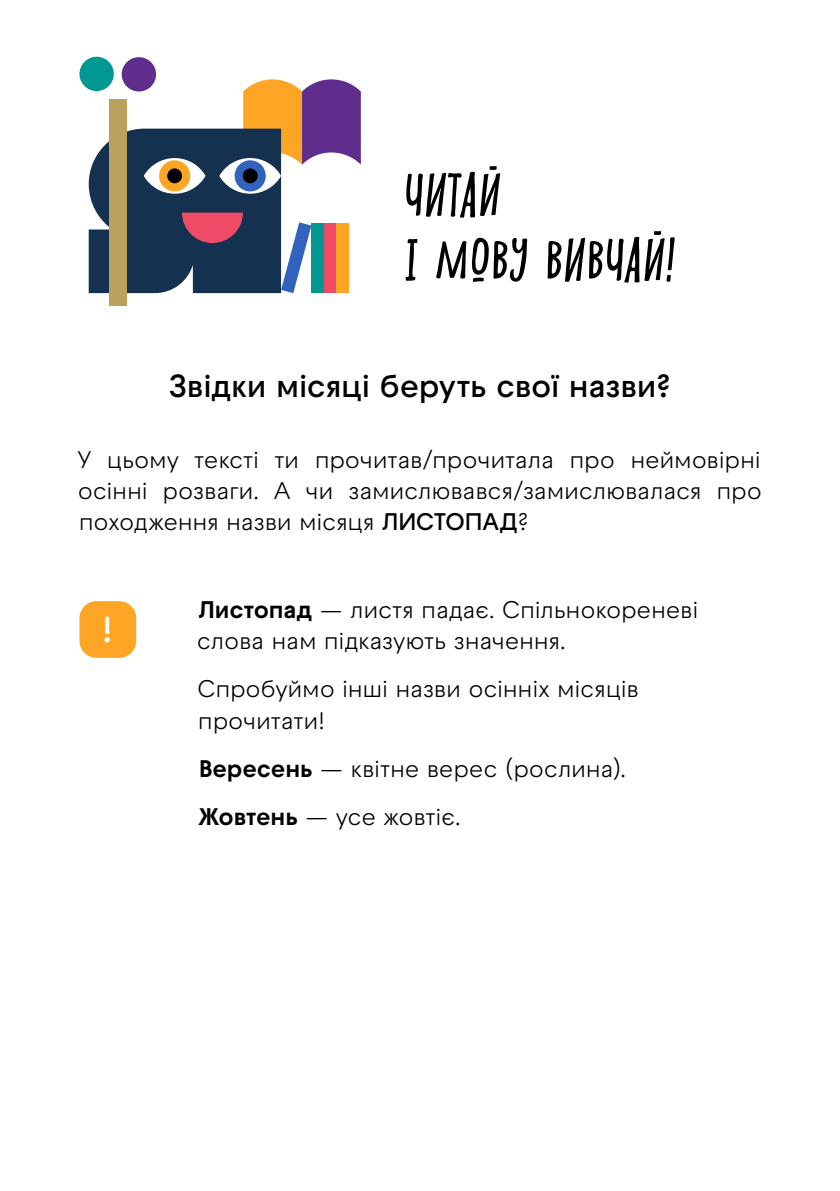
<style>
.page{position:relative;width:840px;height:1191px;background:#fff}
.page>*{position:absolute;margin:0;border:0;box-sizing:border-box;transform-origin:0 0}
.t1{font:italic 52px/65px "Shnobel";letter-spacing:-.02em;color:#000}
.t2{font:600 36px "Raptor V3 Premium";color:#fff}
.t3{font:600 32px "Raptor V3 Premium";letter-spacing:-.01em;color:#000}
.t4{font:24px/31.2px "Raptor V3 Premium";letter-spacing:-.015em;color:#000}
.s1{font-weight:600}
.s2{font-weight:700}
</style>
<div class="page">
<div style="left:109px;top:100px;width:17px;height:206px;background:#baa25d"></div>
<div style="left:79px;top:57px;width:35px;height:34px;background:#009891;border-radius:50%"></div>
<div style="left:122px;top:57px;width:34px;height:34px;background:#5f2d8c;border-radius:50%"></div>
<svg style="left:89px;top:79px;width:271px;height:214px"></svg>
<div style="left:336px;top:223px;width:13px;height:70px;background:#fda625"></div>
<div style="left:79px;top:601px;width:57px;height:57px;background:#fda625;border-radius:17px"></div>
<h1 class="t1" style="left:403px;top:162px;width:272px">ЧИТАЙ<br>І МОВУ ВИВЧАЙ!</h1>
<h3 class="t3" style="left:169px;top:362px;width:503px">Звідки місяці беруть свої назви?</h3>
<p class="t4" style="left:77px;top:443px;width:685px;text-align:justify">У цьому тексті ти прочитав/прочитала про неймовірні осінні розваги. А чи замислювався/замислювалася про походження назви місяця <span class="s1">ЛИСТОПАД</span>?</p>
<h2 class="t2" style="left:102px;top:603px;width:13px">!</h2>
<p class="t4" style="left:197px;top:594px;width:502px"><span class="s2">Листопад</span> — листя падає. Спільнокореневі слова нам підказують значення.</p>
<p class="t4" style="left:197px;top:673px;width:442px">Спробуймо інші назви осінніх місяців прочитати!</p>
<p class="t4" style="left:198px;top:744px;width:429px;line-height:48.2px"><span class="s2">Вересень</span> — квітне верес (рослина).<br><span class="s2">Жовтень</span> — усе жовтіє.</p>
</div>
